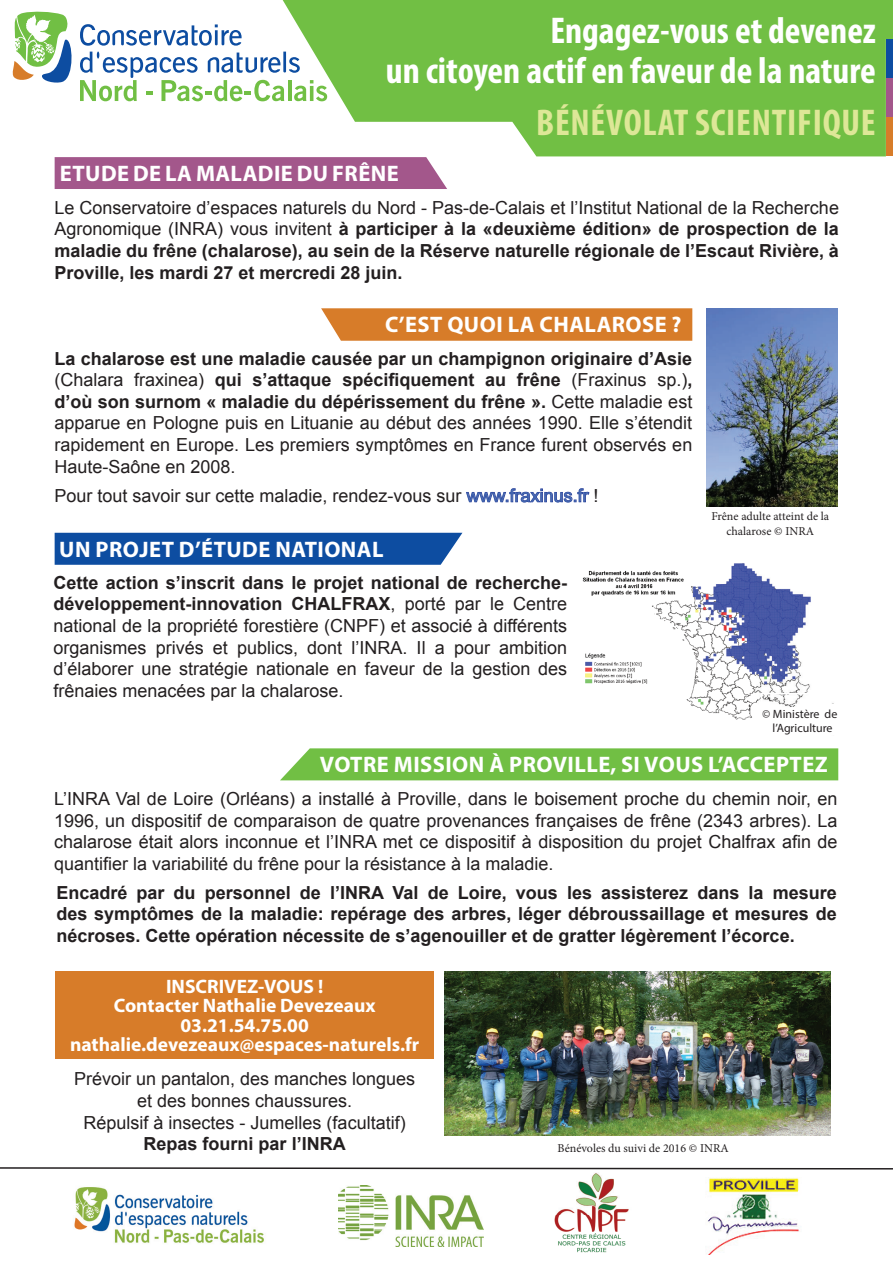
<style>
.page{position:relative;width:893px;height:1263px;background:#fff}
.page>*{position:absolute;margin:0;border:0;box-sizing:border-box;transform-origin:0 0}
.t1{font:700 condensed 37.35px/40px "Myriad Pro";color:#fff;text-align:right}
.t2{font:700 condensed 37.35px "Myriad Pro";letter-spacing:.02em;color:#dde797}
.t3{font:700 22.5px "Myriad Pro";letter-spacing:.02em;color:#fff}
.t4{font:700 19.5px/19.5px "Myriad Pro";color:#fff;text-align:center}
.t5{font:18px/21.6px "Arial";color:#231f20;text-align:justify}
.t6{font:700 18px/21.6px "Arial";color:#231f20;text-align:justify}
.t7{font:12px/14.4px "Minion Pro";color:#231f20;text-align:center}
.t8{font:12px/14.4px "Myriad Pro";color:#231f20;text-align:center}
.s1{font-weight:400}
.s2{font-weight:700}
.s3{color:#3f63ae}
</style>
<div class="page">
<svg style="left:466px;top:488px;width:124px;height:15px"></svg>
<img style="left:582px;top:563px;width:229px;height:157px">
<div style="left:280px;top:748px;width:558px;height:32px;background:#71bf44"></div>
<svg style="left:13px;top:12px;width:270px;height:89px"></svg>
<svg style="left:283px;top:0;width:603px;height:156px;background:#82c65c"></svg>
<div style="left:55px;top:157px;width:392px;height:32px;background:#a3578b"></div>
<div style="left:55px;top:533px;width:407px;height:32px;background:#0d4da1"></div>
<svg style="left:321px;top:308px;width:371px;height:33px;background:#d88132"></svg>
<div style="left:55px;top:971px;width:379px;height:87px;background:#d77c29"></div>
<div style="left:887px;top:116px;width:6px;height:39px;background:#d77c29"></div>
<div style="left:887px;top:77px;width:6px;height:39px;background:#a3578b"></div>
<div style="left:887px;top:38px;width:6px;height:39px;background:#0d4da1"></div>
<div style="left:886px;top:0;width:7px;height:38px;background:#71bf44"></div>
<img style="left:706px;top:308px;width:132px;height:198px">
<img style="left:554px;top:1173px;width:75px;height:80px">
<img style="left:339px;top:1185px;width:144px;height:61px">
<img style="left:74px;top:1187px;width:190px;height:56px">
<img style="left:707px;top:1177px;width:93px;height:77px">
<img style="left:445px;top:971px;width:386px;height:165px">
<svg style="left:761px;top:693px;width:73px;height:27px"></svg>
<svg style="left:0;top:1167px;width:893px;height:2px;background:#6d6a6b"></svg>
<h1 class="t1" style="left:386px;top:9px;width:492px">Engagez-vous et devenez<br>un citoyen actif en faveur de la nature</h1>
<h1 class="t2" style="left:536px;top:99px;width:341px">BÉNÉVOLAT SCIENTIFIQUE</h1>
<p class="t3" style="left:60px;top:159px;width:340px">ETUDE DE LA MALADIE DU FRÊNE</p>
<p class="t6" style="left:54px;top:197px;width:786px"><span class="s1">Le Conservatoire d’espaces naturels du Nord - Pas-de-Calais et l’Institut National de la Recherche Agronomique (INRA) vous invitent</span> à participer à la «deuxième édition» de prospection de la maladie du frêne (chalarose), au sein de la Réserve naturelle régionale de l’Escaut Rivière, à Proville, les mardi 27 et mercredi 28 juin.</p>
<p class="t3" style="left:385px;top:310px;width:298px">C’EST QUOI LA CHALAROSE ?</p>
<p class="t5" style="left:54px;top:348px;width:639px"><span class="s2">La chalarose est une maladie causée par un champignon originaire d’Asie </span>(Chalara fraxinea) <span class="s2">qui s’attaque spécifiquement au frêne</span> (Fraxinus sp.)<span class="s2">, d’où son surnom « maladie du dépérissement du frêne ».</span> Cette maladie est apparue en Pologne puis en Lituanie au début des années 1990. Elle s’étendit rapidement en Europe. Les premiers symptômes en France furent observés en Haute-Saône en 2008.</p>
<p class="t5" style="left:54px;top:485px;width:546px">Pour tout savoir sur cette maladie, rendez-vous sur <span class="s3">www.fraxinus.fr</span> !</p>
<p class="t3" style="left:59px;top:534px;width:326px">UN PROJET D’ÉTUDE NATIONAL</p>
<p class="t5" style="left:53px;top:572px;width:515px"><span class="s2">Cette action s’inscrit dans le projet national de recherche&shy;développement-innovation CHALFRAX</span>, porté par le Centre national de la propriété forestière (CNPF) et associé à différents organismes privés et publics, dont l’INRA. Il a pour ambition d’élaborer une stratégie nationale en faveur de la gestion des frênaies menacées par la chalarose.</p>
<p class="t7" style="left:711px;top:509px;width:119px">Frêne adulte atteint de la chalarose © INRA</p>
<p class="t8" style="left:762px;top:706px;width:77px">© Ministère de l’Agriculture</p>
<p class="t3" style="left:320px;top:749px;width:510px">VOTRE MISSION À PROVILLE, SI VOUS L’ACCEPTEZ</p>
<p class="t5" style="left:54px;top:788px;width:785px">L’INRA Val de Loire (Orléans) a installé à Proville, dans le boisement proche du chemin noir, en 1996, un dispositif de comparaison de quatre provenances françaises de frêne (2343 arbres). La chalarose était alors inconnue et l’INRA met ce dispositif à disposition du projet Chalfrax afin de quantifier la variabilité du frêne pour la résistance à la maladie.</p>
<p class="t6" style="left:56px;top:882px;width:782px">Encadré par du personnel de l’INRA Val de Loire, vous les assisterez dans la mesure des symptômes de la maladie: repérage des arbres, léger débroussaillage et mesures de nécroses. Cette opération nécessite de s’agenouiller et de gratter légèrement l’écorce.</p>
<p class="t4" style="left:70px;top:976px;width:351px">INSCRIVEZ-VOUS !<br>Contacter Nathalie Devezeaux<br>03.21.54.75.00 nathalie.devezeaux@espaces-naturels.fr</p>
<p class="t5" style="left:74px;top:1068px;width:343px;text-align:center">Prévoir un pantalon, des manches longues et des bonnes chaussures.<br>Répulsif à insectes - Jumelles (facultatif)</p>
<p class="t6" style="left:144px;top:1134px;width:204px">Repas fourni par l’INRA</p>
<p class="t7" style="left:557px;top:1141px;width:173px">Bénévoles du suivi de 2016 © INRA</p>
</div>
